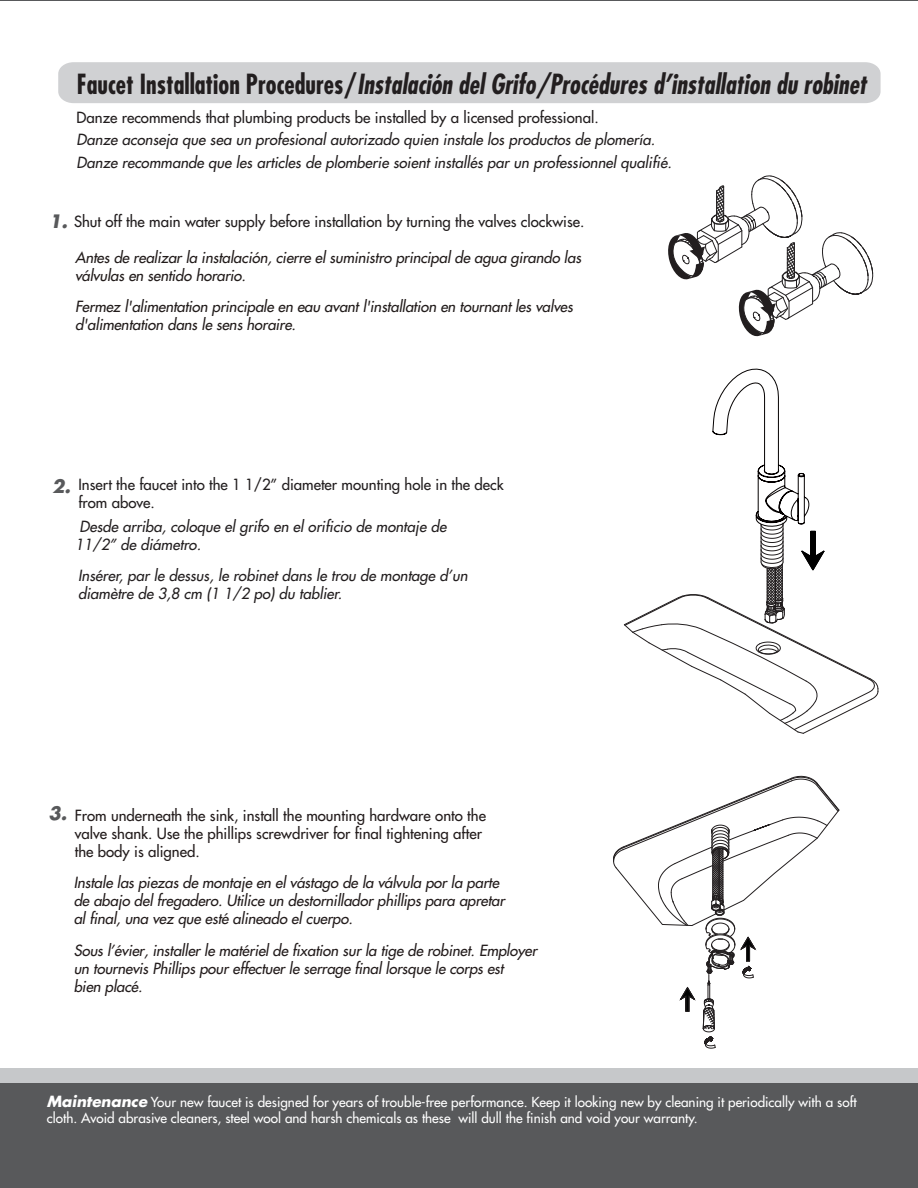
<style>
.page{position:relative;width:918px;height:1188px;background:#fff}
.page>*{position:absolute;margin:0;border:0;box-sizing:border-box;transform-origin:0 0}
.t1{font:italic 700 condensed 27px "Futura";color:#221e1f;scale:.92 1}
.t2{font:italic 700 18px "Futura";color:#58595b}
.t3{font:italic 15px/18px "Futura";letter-spacing:-.01em;color:#231c1c}
.t4{font:italic 15px/18px "Futura";letter-spacing:-.01em;color:#221c1b}
.t5{font:italic 15px/22.5px "Futura";color:#221e1f}
.t6{font:italic 15px/18px "Futura";color:#231f20}
.t7{font:15px "Futura";color:#221e1f}
.t8{font:15px/18px "Futura";color:#231c1c}
.t9{font:15px/18px "Futura";color:#231f20}
.t10{font:13.5px/16.2px "Futura";color:#fff}
.s1{font-style:normal}
.s2{font-weight:700;font-style:italic;font-size:18px;color:#58595b}
.s3{font-weight:700;font-style:italic;font-size:15px}
</style>
<div class="page">
<hr style="left:0;top:0;width:918px;height:1px;background:#58595b">
<div style="left:58px;top:62px;width:823px;height:41px;background:#d0d1d3"></div>
<svg style="left:668px;top:175px;width:205px;height:162px"></svg>
<div style="left:0;top:1083px;width:918px;height:105px;background:#58595b"></div>
<div style="left:0;top:1068px;width:918px;height:15px;background:#c6c8ca"></div>
<svg style="left:624px;top:369px;width:255px;height:365px"></svg>
<svg style="left:613px;top:776px;width:227px;height:273px"></svg>
<h1 class="t1" style="left:77px;top:67px;width:860px"><span class="s1">Faucet Installation Procedures/</span>Instalación del Grifo/Procédures d’installation du robinet</h1>
<p class="t7" style="left:77px;top:107px;width:524px">Danze recommends that plumbing products be installed by a licensed professional.</p>
<p class="t5" style="left:77px;top:128px;width:597px">Danze aconseja que sea un profesional autorizado quien instale los productos de plomería.<br>Danze recommande que les articles de plomberie soient installés par un professionnel qualifié.</p>
<p class="t7" style="left:74px;top:211px;width:512px">Shut off the main water supply before installation by turning the valves clockwise.</p>
<p class="t4" style="left:75px;top:248px;width:508px">Antes de realizar la instalación, cierre el suministro principal de agua girando las válvulas en sentido horario.</p>
<p class="t4" style="left:75px;top:297px;width:499px">Fermez l'alimentation principale en eau avant l'installation en tournant les valves d'alimentation dans le sens horaire.</p>
<p class="t2" style="left:49px;top:209px;width:20px">1.</p>
<p class="t9" style="left:78px;top:475px;width:427px;text-indent:-26px"><span class="s2">2.</span> Insert the faucet into the 1 1/2” diameter mounting hole in the deck from above.</p>
<p class="t6" style="left:75px;top:517px;width:373px">Desde arriba, coloque el grifo en el orificio de montaje de<br>11/2” de diámetro.</p>
<p class="t6" style="left:78px;top:567px;width:391px">Insérer, par le dessus, le robinet dans le trou de montage d’un diamètre de 3,8 cm (1 1/2 po) du tablier.</p>
<p class="t8" style="left:75px;top:806px;width:413px;text-indent:-26px"><span class="s2">3.</span> From underneath the sink, install the mounting hardware onto the valve shank. Use the phillips screwdriver for final tightening after the body is aligned.</p>
<p class="t3" style="left:74px;top:873px;width:433px">Instale las piezas de montaje en el vástago de la válvula por la parte de abajo del fregadero. Utilice un destornillador phillips para apretar al final, una vez que esté alineado el cuerpo.</p>
<p class="t3" style="left:74px;top:941px;width:465px">Sous l’évier, installer le matériel de fixation sur la tige de robinet. Employer un tournevis Phillips pour effectuer le serrage final lorsque le corps est<br>bien placé.</p>
<p class="t10" style="left:47px;top:1094px;width:811px"><span class="s3">Maintenance</span> Your new faucet is designed for years of trouble-free performance. Keep it looking new by cleaning it periodically with a soft cloth. Avoid abrasive cleaners, steel wool and harsh chemicals as these will dull the finish and void your warranty.</p>
</div>
